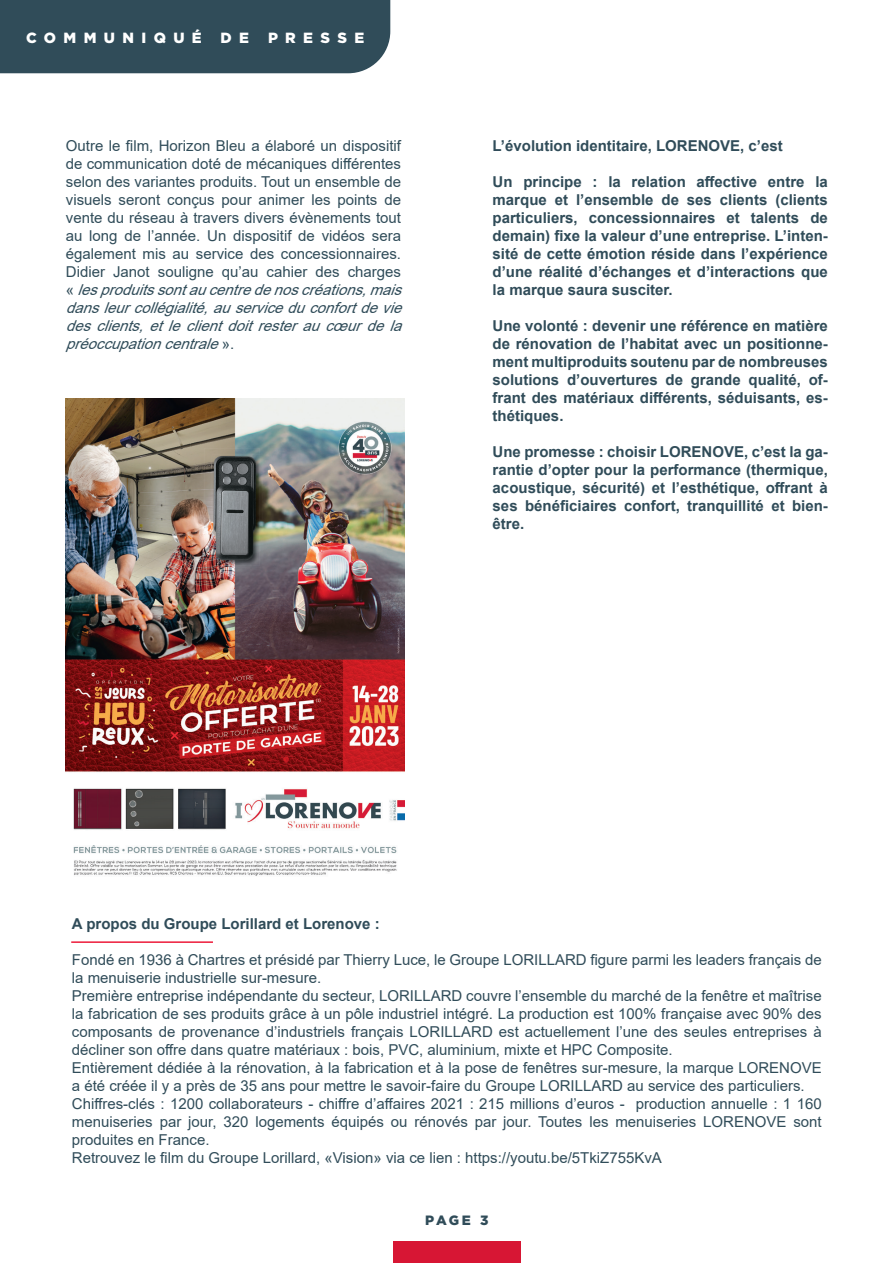
<style>
.page{position:relative;width:893px;height:1263px;background:#fff}
.page>*{position:absolute;margin:0;border:0;box-sizing:border-box;transform-origin:0 0}
.t1{font:15px/18px "Arial";color:#304c59}
.t2{font:700 15px/18px "Arial";color:#304c59;text-align:justify}
.t3{font:900 14.7px "Gotham";letter-spacing:.5em;color:#fff}
.BODY{font:900 13.5px "Gotham";color:#304c59}
.s1{font-style:italic}
</style>
<div class="page">
<div style="left:0;top:0;width:390px;height:73px;background:#304c59"></div>
<div style="left:393px;top:1242px;width:128px;height:21px;background:#d71634"></div>
<hr style="left:71px;top:941px;width:142px;height:2px;background:#ed1a3a">
<img style="left:66px;top:398px;width:339px;height:478px">
<p class="t3" style="left:26px;top:29px;width:177px">COMMUNIQUÉ</p>
<p class="t3" style="left:221px;top:29px;width:30px">D E</p>
<p class="t3" style="left:268px;top:29px;width:98px">PRESSE</p>
<p class="t1" style="left:66px;top:137px;width:344px">Outre le film, Horizon Bleu a élaboré un dispositif de communication doté de mécaniques différentes selon des variantes produits. Tout un ensemble de visuels seront conçus pour animer les points de vente du réseau à travers divers évènements tout au long de l’année. Un dispositif de vidéos sera également mis au service des concessionnaires.<br>Didier Janot souligne qu’au cahier des charges « <span class="s1">lesproduitssontaucentredenoscréations,mais dansleurcollégialité,auserviceduconfortdevie desclients,etleclientdoitresteraucœurdela préoccupationcentrale</span>» .</p>
<p class="t2" style="left:493px;top:137px;width:292px">L’évolution identitaire, LORENOVE, c’est</p>
<p class="t2" style="left:493px;top:173px;width:337px">Un principe : la relation affective entre la marque et l’ensemble de ses clients (clients particuliers, concessionnaires et talents de demain) fixe la valeur d’une entreprise. L’inten&shy;sité de cette émotion réside dans l’expérience d’une réalité d’échanges et d’interactions que la marque saura susciter.</p>
<p class="t2" style="left:493px;top:317px;width:337px">Une volonté : devenir une référence en matière de rénovation de l’habitat avec un positionne&shy;ment multiproduits soutenu par de nombreuses solutions d’ouvertures de grande qualité, of&shy;frant des matériaux différents, séduisants, es&shy;thétiques.</p>
<p class="t2" style="left:493px;top:443px;width:337px">Une promesse : choisir LORENOVE, c’est la ga&shy;rantie d’opter pour la performance (thermique, acoustique, sécurité) et l’esthétique, offrant à ses bénéficiaires confort, tranquillité et bien&shy;être.</p>
<p class="t2" style="left:72px;top:915px;width:309px">A propos du Groupe Lorillard et Lorenove :</p>
<p class="t1" style="left:72px;top:951px;width:751px">Fondé en 1936 à Chartres et présidé par Thierry Luce, le Groupe LORILLARD figure parmi les leaders français de la menuiserie industrielle sur-mesure.</p>
<p class="t1" style="left:72px;top:987px;width:751px;text-align:justify">Première entreprise indépendante du secteur, LORILLARD couvre l’ensemble du marché de la fenêtre et maîtrise la fabrication de ses produits grâce à un pôle industriel intégré. La production est 100% française avec 90% des composants de provenance d’industriels français LORILLARD est actuellement l’une des seules entreprises à décliner son offre dans quatre matériaux : bois, PVC, aluminium, mixte et HPC Composite.</p>
<p class="t1" style="left:72px;top:1059px;width:751px">Entièrement dédiée à la rénovation, à la fabrication et à la pose de fenêtres sur-mesure, la marque LORENOVE a été créée il y a près de 35 ans pour mettre le savoir-faire du Groupe LORILLARD au service des particuliers.</p>
<p class="t1" style="left:72px;top:1095px;width:751px;text-align:justify">Chiffres-clés : 1200 collaborateurs - chiffre d’affaires 2021 : 215 millions d’euros - production annuelle : 1 160 menuiseries par jour, 320 logements équipés ou rénovés par jour. Toutes les menuiseries LORENOVE sont produites en France.</p>
<p class="t1" style="left:72px;top:1149px;width:592px">Retrouvez le film du Groupe Lorillard, «Vision» via ce lien : https://youtu.be/5TkiZ755KvA</p>
<p class="BODY" style="left:425px;top:1212px;width:65px">PAGE 3</p>
</div>
